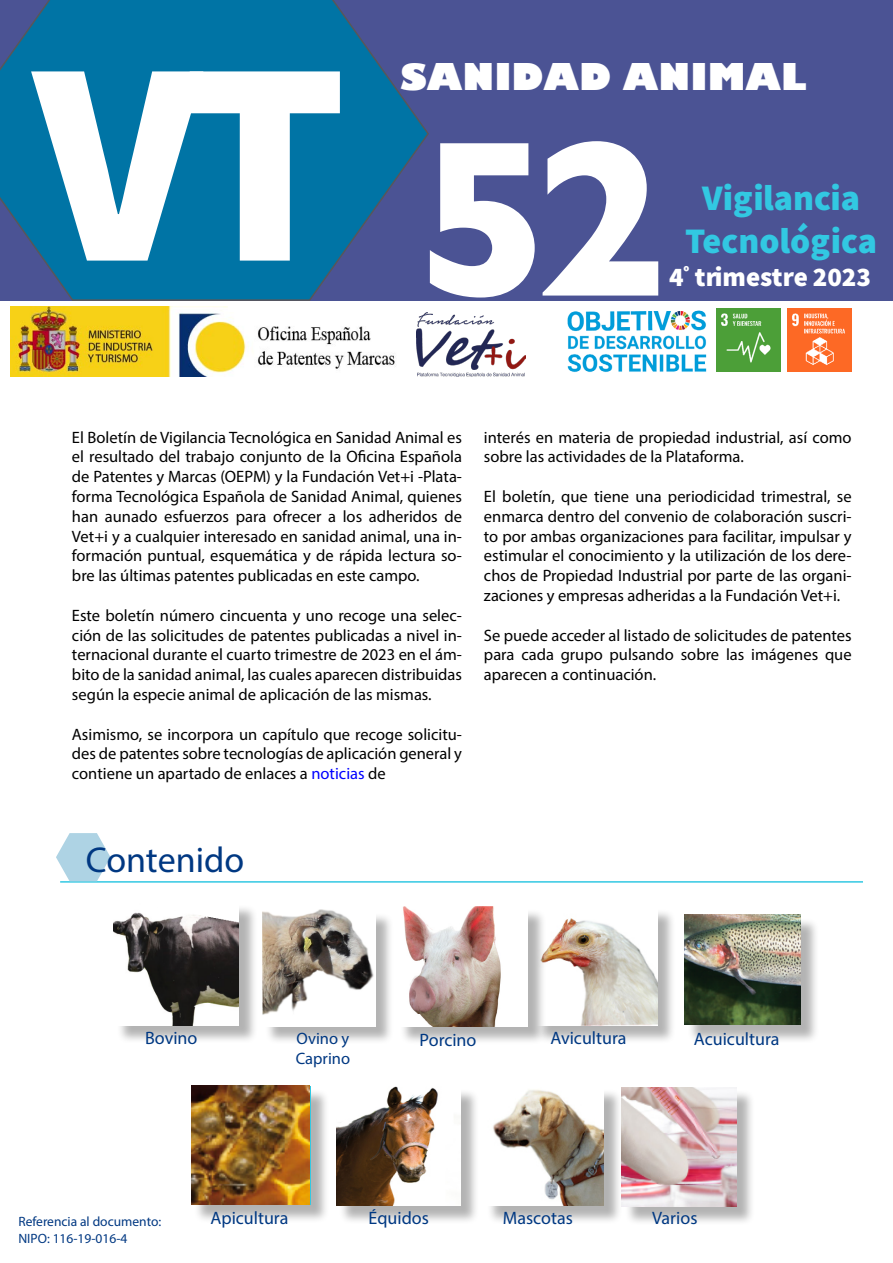
<style>
.page{position:relative;width:893px;height:1263px;background:#fff}
.page>*{position:absolute;margin:0;border:0;box-sizing:border-box;transform-origin:0 0}
.t1{font:291px "Source Sans Variable";color:#fff}
.t2{font:700 225px "Gill Sans";color:#fff}
.t3{font:36px/43.2px "Source Sans Variable";color:#32c8e2;text-align:center}
.t4{font:800 36px "Gill Sans";color:#fff}
.t5{font:36px "Myriad Pro";color:#003882}
.t6{font:27px "Source Sans Variable";color:#fff}
.t7{font:18px "Myriad Pro";color:#003882}
.t8{font:16.5px/19.8px "Myriad Pro";color:#000;text-align:justify}
.t9{font:16.5px/19.8px "Myriad Pro";color:#003882}
.t10{font:13.5px "Myriad Pro";color:#003882}
.s1{color:#00f}
</style>
<div class="page">
<div style="left:193px;top:1088px;width:136px;height:135px;background:#000;opacity:.3"></div>
<img style="left:191px;top:1086px;width:119px;height:118px">
<div style="left:536px;top:909px;width:140px;height:135px;background:#000;opacity:.3"></div>
<img style="left:546px;top:909px;width:111px;height:116px">
<div style="left:0;top:0;width:893px;height:301px;background:#4b5394"></div>
<div style="left:265px;top:912px;width:129px;height:133px;background:#000;opacity:.3"></div>
<img style="left:262px;top:910px;width:113px;height:116px">
<div style="left:116px;top:904px;width:142px;height:140px;background:#000;opacity:.3"></div>
<img style="left:114px;top:904px;width:125px;height:121px">
<div style="left:486px;top:1088px;width:136px;height:136px;background:#000;opacity:.3"></div>
<img style="left:486px;top:1088px;width:118px;height:117px">
<hr style="left:60px;top:881px;width:803px;height:2px;background:#32c8e2">
<div style="left:624px;top:1089px;width:131px;height:136px;background:#000;opacity:.3"></div>
<img style="left:622px;top:1087px;width:114px;height:120px">
<div style="left:399px;top:909px;width:147px;height:136px;background:#000;opacity:.3"></div>
<img style="left:399px;top:906px;width:128px;height:120px">
<img style="left:416px;top:313px;width:110px;height:63px">
<img style="left:11px;top:307px;width:385px;height:69px">
<div style="left:338px;top:1088px;width:141px;height:136px;background:#000;opacity:.3"></div>
<img style="left:336px;top:1086px;width:124px;height:119px">
<svg style="left:0;top:0;width:429px;height:301px"></svg>
<svg style="left:56px;top:833px;width:55px;height:48px"></svg>
<div style="left:687px;top:917px;width:132px;height:126px;background:#000;opacity:.3"></div>
<img style="left:684px;top:915px;width:116px;height:110px">
<img style="left:567px;top:310px;width:140px;height:62px">
<img style="left:716px;top:309px;width:64px;height:63px">
<img style="left:787px;top:309px;width:65px;height:63px">
<div style="left:228px;top:304px;width:178px;height:8px;background:#fff"></div>
<h1 class="t1" style="left:34px;top:-12px;width:314px">VT</h1>
<h3 class="t4" style="left:401px;top:48px;width:407px">SANIDAD ANIMAL</h3>
<h2 class="t2" style="left:418px;top:41px;width:251px">52</h2>
<h3 class="t3" style="left:685px;top:177px;width:194px">Vigilancia<br>Tecnológica</h3>
<h3 class="t6" style="left:669px;top:261px;width:204px">4<sup>º</sup> trimestre 2023</h3>
<p class="t8" style="left:72px;top:427px;width:392px">El Boletín de Vigilancia Tecnológica en Sanidad Animal es el resultado del trabajo conjunto de la Oficina Española de Patentes y Marcas (OEPM) y la Fundación Vet+i -Plata&shy;forma Tecnológica Española de Sanidad Animal, quienes han aunado esfuerzos para ofrecer a los adheridos de Vet+i y a cualquier interesado en sanidad animal, una in&shy;formación puntual, esquemática y de rápida lectura so&shy;bre las últimas patentes publicadas en este campo.</p>
<p class="t8" style="left:72px;top:605px;width:391px">Este boletín número cincuenta y uno recoge una selec&shy;ción de las solicitudes de patentes publicadas a nivel in&shy;ternacional durante el cuarto trimestre de 2023 en el ám&shy;bito de la sanidad animal, las cuales aparecen distribuidas según la especie animal de aplicación de las mismas.</p>
<p class="t8" style="left:72px;top:724px;width:392px">Asimismo, se incorpora un capítulo que recoge solicitu&shy;des de patentes sobre tecnologías de aplicación general y contiene un apartado de enlaces a <span class="s1">noticias</span> de</p>
<p class="t8" style="left:484px;top:427px;width:369px">interés en materia de propiedad industrial, así como sobre las actividades de la Plataforma.</p>
<p class="t8" style="left:484px;top:486px;width:369px">El boletín, que tiene una periodicidad trimestral, se enmarca dentro del convenio de colaboración suscri&shy;to por ambas organizaciones para facilitar, impulsar y estimular el conocimiento y la utilización de los dere&shy;chos de Propiedad Industrial por parte de las organi&shy;zaciones y empresas adheridas a la Fundación Vet+i.</p>
<p class="t8" style="left:484px;top:625px;width:369px">Se puede acceder al listado de solicitudes de patentes para cada grupo pulsando sobre las imágenes que aparecen a continuación.</p>
<h3 class="t5" style="left:86px;top:838px;width:160px">Contenido</h3>
<p class="t7" style="left:145px;top:1027px;width:54px">Bovino</p>
<p class="t9" style="left:296px;top:1028px;width:56px">Ovino y<br>Caprino</p>
<p class="t7" style="left:420px;top:1028px;width:58px">Porcino</p>
<p class="t7" style="left:550px;top:1027px;width:78px">Avicultura</p>
<p class="t7" style="left:694px;top:1028px;width:87px">Acuicultura</p>
<p class="t10" style="left:18px;top:1213px;width:144px">Referencia al documento:</p>
<p class="t7" style="left:369px;top:1207px;width:62px">Équidos</p>
<p class="t7" style="left:503px;top:1206px;width:71px">Mascotas</p>
<p class="t7" style="left:652px;top:1207px;width:47px">Varios</p>
<p class="t10" style="left:18px;top:1230px;width:111px">NIPO: 116-19-016-4</p>
<p class="t7" style="left:210px;top:1206px;width:79px">Apicultura</p>
</div>
